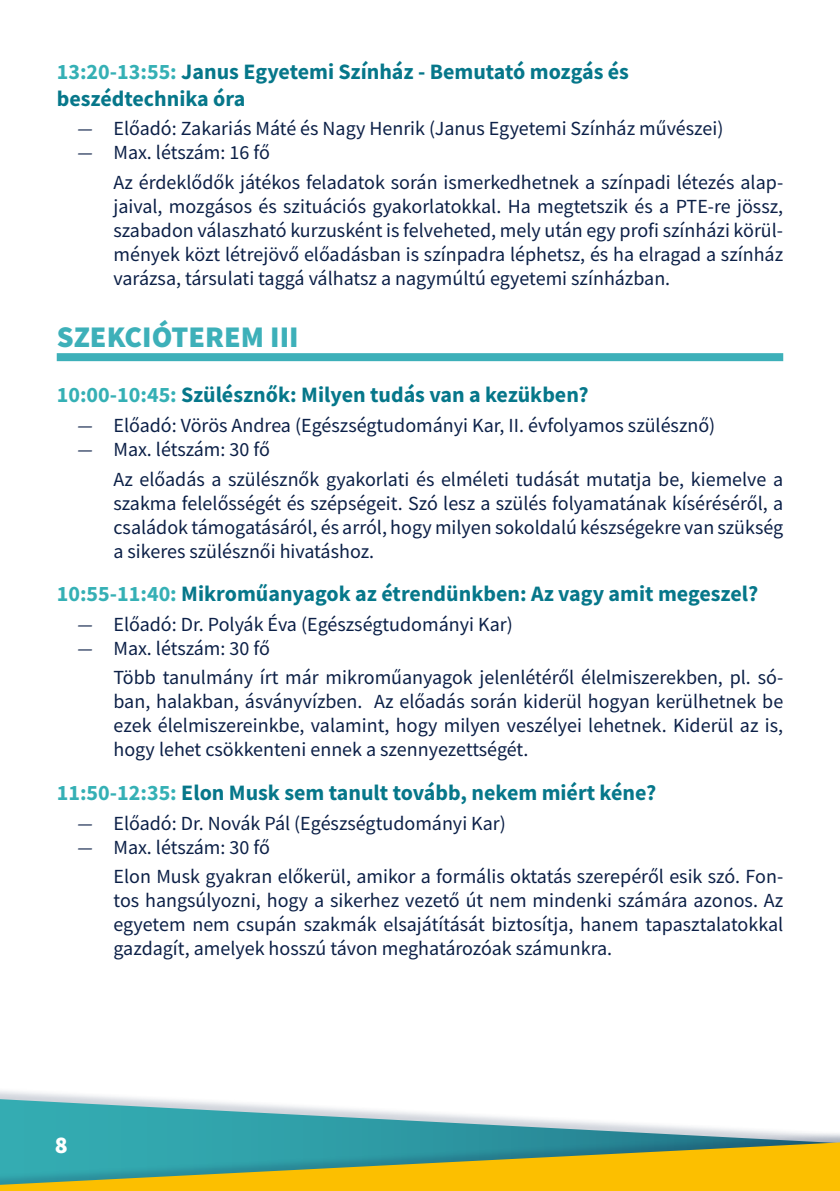
<style>
.page{position:relative;width:840px;height:1191px;background:#fff}
.page>*{position:absolute;margin:0;border:0;box-sizing:border-box;transform-origin:0 0}
.t1{font:900 30px "Source Sans Pro";color:#3db0b9}
.t2{font:900 24px "Source Sans Pro";color:#fff}
.t3{font:700 22px/26.4px "Source Sans Pro";color:#06778a}
.t4{font:20px/24px "Source Sans Pro";color:#0c2047}
.s1{color:#35b0b5}
.s2{font-style:italic}
</style>
<div class="page">
<div style="left:57px;top:353px;width:725px;height:8px;background:#3db0b9"></div>
<div style="left:0;top:1087px;width:839px;height:104px;background:#0c2047;opacity:.2"></div>
<svg style="left:0;top:1140px;width:839px;height:51px;background:#9cac4b"></svg>
<p class="t3" style="left:57px;top:58px;width:573px"><span class="s1">13:20-13:55:</span> Janus Egyetemi Színház - Bemutató mozgás és beszédtechnika óra</p>
<p class="t4" style="left:77px;top:117px;width:647px"><span class="s2">—</span> Előadó: Zakariás Máté és Nagy Henrik (Janus Egyetemi Színház művészei)</p>
<p class="t4" style="left:113px;top:138px;width:670px;line-height:29.6px;text-indent:-36px"><span class="s2">—</span> Max. létszám: 16 fő<br>Az érdeklődők játékos feladatok során ismerkedhetnek a színpadi létezés alap-</p>
<p class="t4" style="left:113px;top:194px;width:670px;text-align:justify">jaival, mozgásos és szituációs gyakorlatokkal. Ha megtetszik és a PTE-re jössz, szabadon válaszható kurzusként is felveheted, mely után egy profi színházi körül&shy;mények közt létrejövő előadásban is színpadra léphetsz, és ha elragad a színház varázsa, társulati taggá válhatsz a nagymúltú egyetemi színházban.</p>
<h1 class="t1" style="left:57px;top:317px;width:243px">SZEKCIÓTEREM III</h1>
<p class="t3" style="left:57px;top:381px;width:533px"><span class="s1">10:00-10:45:</span> Szülésznők: Milyen tudás van a kezükben?</p>
<p class="t4" style="left:77px;top:413px;width:639px"><span class="s2">—</span> Előadó: Vörös Andrea (Egészségtudományi Kar, II. évfolyamos szülésznő)</p>
<p class="t4" style="left:113px;top:434px;width:670px;line-height:29.6px;text-indent:-36px"><span class="s2">—</span> Max. létszám: 30 fő<br>Az előadás a szülésznők gyakorlati és elméleti tudását mutatja be, kiemelve a</p>
<p class="t4" style="left:113px;top:491px;width:671px;text-align:justify">szakma felelősségét és szépségeit. Szó lesz a szülés folyamatának kíséréséről, a családok támogatásáról, és arról, hogy milyen sokoldalú készségekre van szükség a sikeres szülésznői hivatáshoz.</p>
<p class="t3" style="left:57px;top:580px;width:702px"><span class="s1">10:55-11:40:</span> Mikroműanyagok az étrendünkben: Az vagy amit megeszel?</p>
<p class="t4" style="left:77px;top:612px;width:436px"><span class="s2">—</span> Előadó: Dr. Polyák Éva (Egészségtudományi Kar)</p>
<p class="t4" style="left:113px;top:633px;width:670px;line-height:29.6px;text-indent:-36px"><span class="s2">—</span> Max. létszám: 30 fő<br>Több tanulmány írt már mikroműanyagok jelenlétéről élelmiszerekben, pl. só-</p>
<p class="t4" style="left:113px;top:689px;width:671px;text-align:justify">ban, halakban, ásványvízben. Az előadás során kiderül hogyan kerülhetnek be ezek élelmiszereinkbe, valamint, hogy milyen veszélyei lehetnek. Kiderül az is, hogy lehet csökkenteni ennek a szennyezettségét.</p>
<p class="t3" style="left:57px;top:779px;width:600px"><span class="s1">11:50-12:35:</span> Elon Musk sem tanult tovább, nekem miért kéne?</p>
<p class="t4" style="left:77px;top:811px;width:430px"><span class="s2">—</span> Előadó: Dr. Novák Pál (Egészségtudományi Kar)</p>
<p class="t4" style="left:113px;top:832px;width:670px;line-height:29.6px;text-indent:-36px"><span class="s2">—</span> Max. létszám: 30 fő<br>Elon Musk gyakran előkerül, amikor a formális oktatás szerepéről esik szó. Fon-</p>
<p class="t4" style="left:113px;top:888px;width:671px;text-align:justify">tos hangsúlyozni, hogy a sikerhez vezető út nem mindenki számára azonos. Az egyetem nem csupán szakmák elsajátítását biztosítja, hanem tapasztalatokkal gazdagít, amelyek hosszú távon meghatározóak számunkra.</p>
<p class="t2" style="left:55px;top:1128px;width:14px">8</p>
</div>
